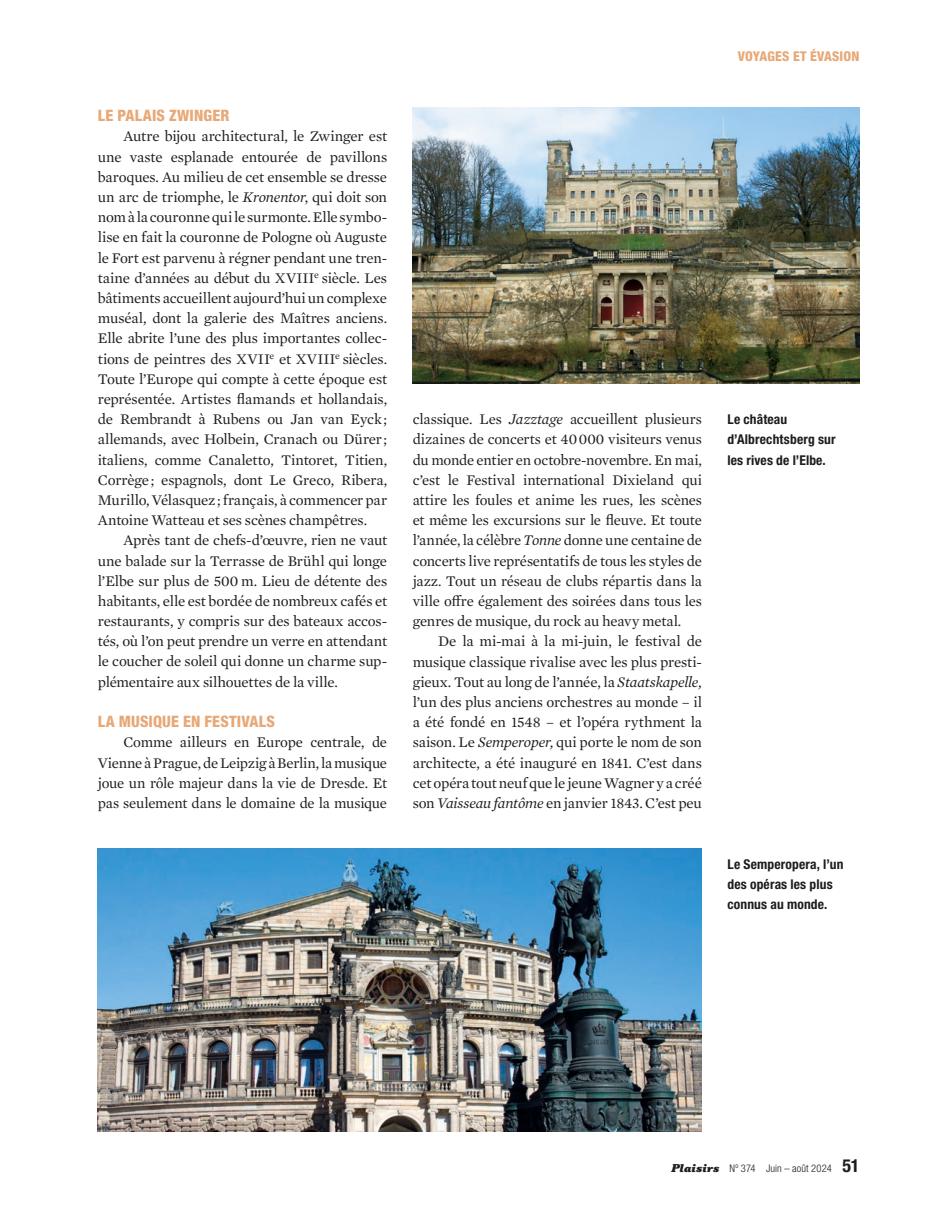
<style>
.page{position:relative;width:936px;height:1212px;background:#fff}
.page>*{position:absolute;margin:0;border:0;box-sizing:border-box;transform-origin:0 0}
.t1{font:800 condensed 15.75px "Helvetica Neue LT Std";letter-spacing:.01em;color:#e7a877}
.t2{font:15px/20.2px "Mercury Text G1";letter-spacing:-.015em;color:#1d1d1b;text-align:justify}
.t3{font:700 condensed 13.5px/20.2px "Helvetica Neue LT Std";letter-spacing:.01em;color:#1d1d1b}
.t4{font:800 condensed 13.5px "Helvetica Neue LT Std";letter-spacing:.01em;color:#e7a877}
.t5{font:300 condensed 10.5px "Helvetica Neue LT Std";letter-spacing:.01em;color:#1d1d1b}
.s1{font-style:italic}
.s2{font-family:"Cheltenham Std";font-weight:900;font-style:italic;font-stretch:normal;font-size:11.25px}
.s3{font-weight:700;font-size:18px}
</style>
<div class="page">
<img style="left:412px;top:107px;width:447px;height:277px">
<img style="left:98px;top:848px;width:604px;height:283px">
<p class="t1" style="left:98px;top:106px;width:133px">LE PALAIS ZWINGER</p>
<p class="t2" style="left:98px;top:125px;width:291px;text-indent:26px">Autre bijou architectural, le Zwinger est une vaste esplanade entourée de pavillons baroques. Au milieu de cet ensemble se dresse un arc de triomphe, le <span class="s1">Kronentor</span>, qui doit son nom à la couronne qui le surmonte. Elle symbo&shy;lise en fait la couronne de Pologne où Auguste le Fort est parvenu à régner pendant une tren&shy;taine d’années au début du XVIII<sup>e</sup> siècle. Les bâtiments accueillent aujourd’hui un complexe muséal, dont la galerie des Maîtres anciens.<br>Elle abrite l’une des plus importantes collec&shy;tions de peintres des XVII<sup>e</sup> et XVIII<sup>e</sup> siècles.<br>Toute l’Europe qui compte à cette époque est représentée. Artistes flamands et hollandais, de Rembrandt à Rubens ou Jan van Eyck ; allemands, avec Holbein, Cranach ou Dürer ; italiens, comme Canaletto, Tintoret, Titien, Corrège ; espagnols, dont Le Greco, Ribera, Murillo, Vélasquez ; français, à commencer par Antoine Watteau et ses scènes champêtres.</p>
<p class="t2" style="left:98px;top:529px;width:291px;text-indent:26px">Après tant de chefs-d’œuvre, rien ne vaut une balade sur la Terrasse de Brühl qui longe l’Elbe sur plus de 500 m. Lieu de détente des habitants, elle est bordée de nombreux cafés et restaurants, y compris sur des bateaux accos&shy;tés, où l’on peut prendre un verre en attendant le coucher de soleil qui donne un charme sup&shy;plémentaire aux silhouettes de la ville.</p>
<p class="t1" style="left:98px;top:712px;width:178px">LA MUSIQUE EN FESTIVALS</p>
<p class="t2" style="left:98px;top:731px;width:291px;text-indent:26px">Comme ailleurs en Europe centrale, de Vienne à Prague, de Leipzig à Berlin, la musique joue un rôle majeur dans la vie de Dresde. Et pas seulement dans le domaine de la musique</p>
<p class="t2" style="left:412px;top:408px;width:291px">classique. Les <span class="s1">Jazztage</span> accueillent plusieurs dizaines de concerts et 40 000 visiteurs venus du monde entier en octobre-novembre. En mai, c’est le Festival international Dixieland qui attire les foules et anime les rues, les scènes et même les excursions sur le fleuve. Et toute l’année, la célèbre <span class="s1">Tonne</span> donne une centaine de concerts live représentatifs de tous les styles de jazz. Tout un réseau de clubs répartis dans la ville offre également des soirées dans tous les genres de musique, du rock au heavy metal.</p>
<p class="t2" style="left:412px;top:630px;width:291px;text-indent:26px">De la mi-mai à la mi-juin, le festival de musique classique rivalise avec les plus presti&shy;gieux. Tout au long de l’année, la <span class="s1">Staatskapelle, </span>l’un des plus anciens orchestres au monde – il a été fondé en 1548 – et l’opéra rythment la saison. Le <span class="s1">Semperoper,</span> qui porte le nom de son architecte, a été inauguré en 1841. C’est dans cet opéra tout neuf que le jeune Wagner y a créé son <span class="s1">Vaisseau fantôme</span> en janvier 1843. C’est peu</p>
<p class="t4" style="left:737px;top:47px;width:123px">VOYAGES ET ÉVASION</p>
<p class="t3" style="left:727px;top:409px;width:110px">Le château d’Albrechtsberg sur les rives de l’Elbe.</p>
<p class="t3" style="left:727px;top:853px;width:117px">Le Semperopera, l’un des opéras les plus connus au monde.</p>
<p class="t5" style="left:670px;top:1162px;width:190px"><span class="s2">Plaisirs</span> N<sup>o</sup> 374 Juin – août 2024 <span class="s3">51</span></p>
</div>
